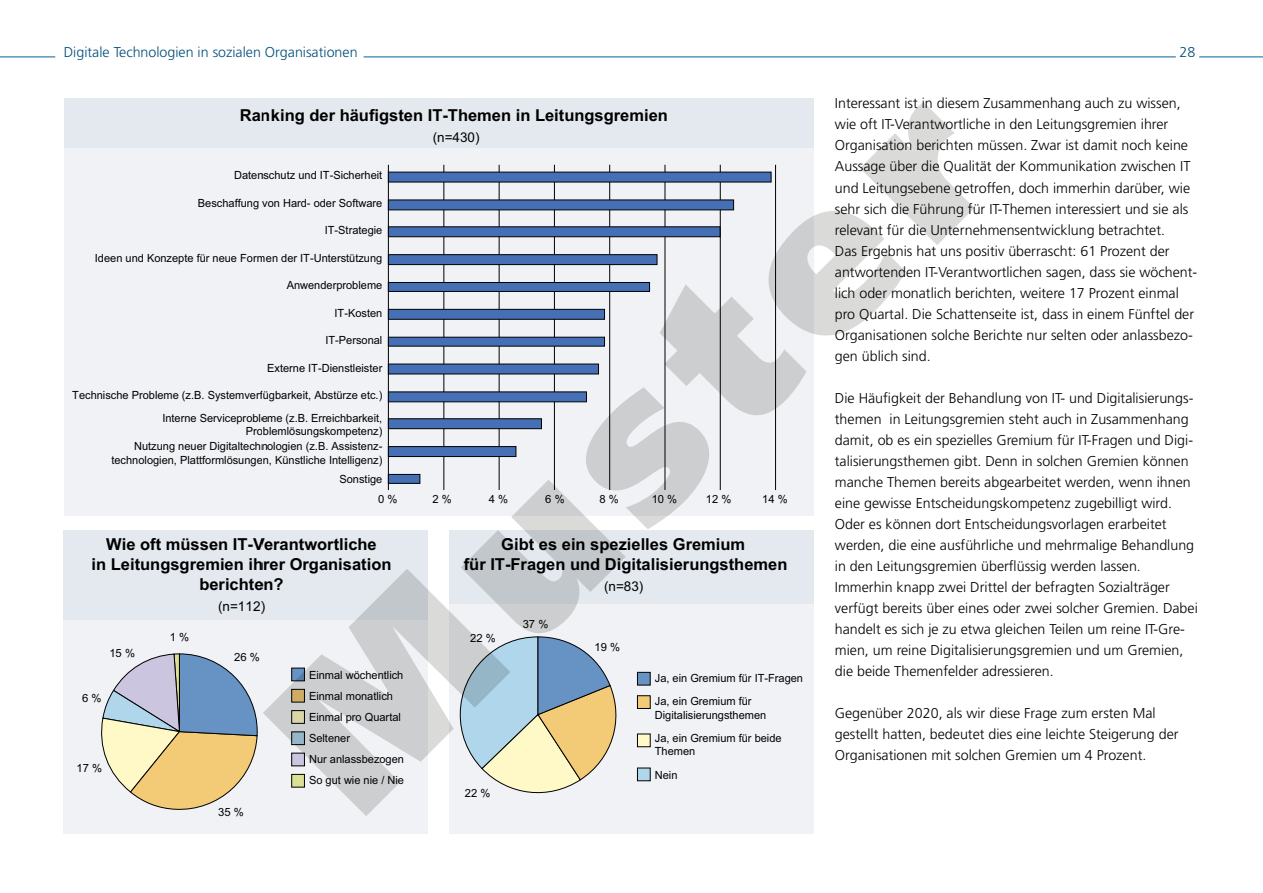
<style>
.page{position:relative;width:1263px;height:893px;background:#fff}
.page>*{position:absolute;margin:0;border:0;box-sizing:border-box;transform-origin:0 0}
.t1{font:700 16.5px/19.8px "Arial";color:#000;text-align:center}
.Text{font:300 14.25px/21px "Frutiger LT";color:#000}
.Text-2{font:300 14.25px "Frutiger LT";color:#004f7b}
.t2{font:13.5px "Arial";color:#000}
.t3{font:11.25px/21px "Arial";color:#000}
</style>
<div class="page">
<hr style="left:0;top:57px;width:55px;height:1px;background:#00649b">
<hr style="left:364px;top:57px;width:812px;height:1px;background:#00649b">
<hr style="left:1199px;top:57px;width:64px;height:1px;background:#00649b">
<div style="left:449px;top:530px;width:365px;height:303px;background:#f0f2f5"></div>
<div style="left:64px;top:530px;width:364px;height:303px;background:#f0f2f5"></div>
<div style="left:64px;top:530px;width:364px;height:90px;background:#e3e9ef"></div>
<div style="left:64px;top:98px;width:750px;height:418px;background:#f0f2f5"></div>
<div style="left:64px;top:98px;width:750px;height:50px;background:#e3e9ef"></div>
<svg style="left:101px;top:653px;width:157px;height:157px"></svg>
<svg style="left:263px;top:102px;width:711px;height:714px"></svg>
<p class="Text-2" style="left:64px;top:44px;width:295px">Digitale Technologien in sozialen Organisationen</p>
<p class="Text-2" style="left:1179px;top:44px;width:17px">28</p>
<p class="Text" style="left:835px;top:93px;width:357px">Interessant ist in diesem Zusammenhang auch zu wissen, wie oft IT-Verantwortliche in den Leitungsgremien ihrer Organisation berichten müssen. Zwar ist damit noch keine Aussage über die Qualität der Kommunikation zwischen IT und Leitungsebene getroffen, doch immerhin darüber, wie sehr sich die Führung für IT-Themen interessiert und sie als relevant für die Unternehmensentwicklung betrachtet.</p>
<p class="Text" style="left:835px;top:240px;width:364px">Das Ergebnis hat uns positiv überrascht: 61 Prozent der antwortenden IT-Verantwortlichen sagen, dass sie wöchent&shy;lich oder monatlich berichten, weitere 17 Prozent einmal pro Quartal. Die Schattenseite ist, dass in einem Fünftel der Organisationen solche Berichte nur selten oder anlassbezo&shy;gen üblich sind.</p>
<p class="Text" style="left:835px;top:387px;width:361px">Die Häufigkeit der Behandlung von IT- und Digitalisierungs&shy;themen in Leitungsgremien steht auch in Zusammenhang damit, ob es ein spezielles Gremium für IT-Fragen und Digi&shy;talisierungsthemen gibt. Denn in solchen Gremien können manche Themen bereits abgearbeitet werden, wenn ihnen eine gewisse Entscheidungskompetenz zugebilligt wird.<br>Oder es können dort Entscheidungsvorlagen erarbeitet werden, die eine ausführliche und mehrmalige Behandlung in den Leitungsgremien überflüssig werden lassen.</p>
<p class="Text" style="left:835px;top:576px;width:364px">Immerhin knapp zwei Drittel der befragten Sozialträger verfügt bereits über eines oder zwei solcher Gremien. Dabei handelt es sich je zu etwa gleichen Teilen um reine IT-Gre&shy;mien, um reine Digitalisierungsgremien und um Gremien, die beide Themenfelder adressieren.</p>
<p class="Text" style="left:835px;top:702px;width:345px">Gegenüber 2020, als wir diese Frage zum ersten Mal gestellt hatten, bedeutet dies eine leichte Steigerung der<br>Organisationen mit solchen Gremien um 4 Prozent.</p>
<p class="t1" style="left:240px;top:106px;width:430px">Ranking der häufigsten IT-Themen in Leitungsgremien</p>
<p class="t2" style="left:433px;top:129px;width:48px">(n=430)</p>
<p class="t3" style="left:234px;top:165px;width:150px">Datenschutz und IT-Sicherheit</p>
<p class="t3" style="left:198px;top:193px;width:186px">Beschaffung von Hard- oder Software</p>
<p class="t3" style="left:325px;top:220px;width:59px">IT-Strategie</p>
<p class="t3" style="left:95px;top:247px;width:289px">Ideen und Konzepte für neue Formen der IT-Unterstützung</p>
<p class="t3" style="left:287px;top:275px;width:97px">Anwenderprobleme</p>
<p class="t3" style="left:335px;top:302px;width:49px">IT-Kosten</p>
<p class="t3" style="left:325px;top:330px;width:58px">IT-Personal</p>
<p class="t3" style="left:267px;top:357px;width:117px">Externe IT-Dienstleister</p>
<p class="t3" style="left:72px;top:384px;width:312px;line-height:22.5px;text-align:right">Technische Probleme (z.B. Systemverfügbarkeit, Abstürze etc.)<br>Interne Serviceprobleme (z.B. Erreichbarkeit,</p>
<p class="t3" style="left:134px;top:424px;width:250px;line-height:15px;text-align:right">Problemlösungskompetenz)<br>Nutzung neuer Digitaltechnologien (z.B. Assistenz-</p>
<p class="t3" style="left:111px;top:449px;width:272px">technologien, Plattformlösungen, Künstliche Intelligenz)</p>
<p class="t3" style="left:339px;top:469px;width:44px">Sonstige</p>
<p class="t3" style="left:378px;top:488px;width:21px">0 %</p>
<p class="t3" style="left:433px;top:488px;width:21px">2 %</p>
<p class="t3" style="left:489px;top:488px;width:21px">4 %</p>
<p class="t3" style="left:545px;top:488px;width:21px">6 %</p>
<p class="t3" style="left:599px;top:488px;width:21px">8 %</p>
<p class="t3" style="left:652px;top:488px;width:27px">10 %</p>
<p class="t3" style="left:706px;top:488px;width:27px">12 %</p>
<p class="t3" style="left:762px;top:488px;width:27px">14 %</p>
<p class="t1" style="left:92px;top:535px;width:301px">Wie oft müssen IT-Verantwortliche<br>in Leitungsgremien ihrer Organisation berichten?</p>
<p class="t2" style="left:218px;top:597px;width:48px">(n=112)</p>
<p class="t1" style="left:464px;top:535px;width:325px">Gibt es ein spezielles Gremium<br>für IT-Fragen und Digitalisierungsthemen</p>
<p class="t2" style="left:604px;top:577px;width:41px">(n=83)</p>
<p class="t3" style="left:523px;top:614px;width:27px">37 %</p>
<p class="t3" style="left:170px;top:627px;width:21px">1 %</p>
<p class="t3" style="left:470px;top:628px;width:27px">22 %</p>
<p class="t3" style="left:594px;top:637px;width:27px">19 %</p>
<p class="t3" style="left:109px;top:642px;width:27px">15 %</p>
<p class="t3" style="left:234px;top:646px;width:27px">26 %</p>
<p class="t3" style="left:309px;top:665px;width:96px">Einmal wöchentlich<br>Einmal monatlich<br>Einmal pro Quartal<br>Seltener<br>Nur anlassbezogen<br>So gut wie nie / Nie</p>
<p class="t3" style="left:655px;top:666px;width:150px;line-height:23.2px">Ja, ein Gremium für IT-Fragen<br>Ja, ein Gremium für</p>
<p class="t3" style="left:655px;top:703px;width:128px;line-height:23.2px">Digitalisierungsthemen<br>Ja, ein Gremium für beide</p>
<p class="t3" style="left:655px;top:740px;width:42px;line-height:23.2px">Themen<br>Nein</p>
<p class="t3" style="left:82px;top:688px;width:21px">6 %</p>
<p class="t3" style="left:76px;top:758px;width:27px">17 %</p>
<p class="t3" style="left:218px;top:802px;width:27px">35 %</p>
<p class="t3" style="left:465px;top:782px;width:27px">22 %</p>
</div>
